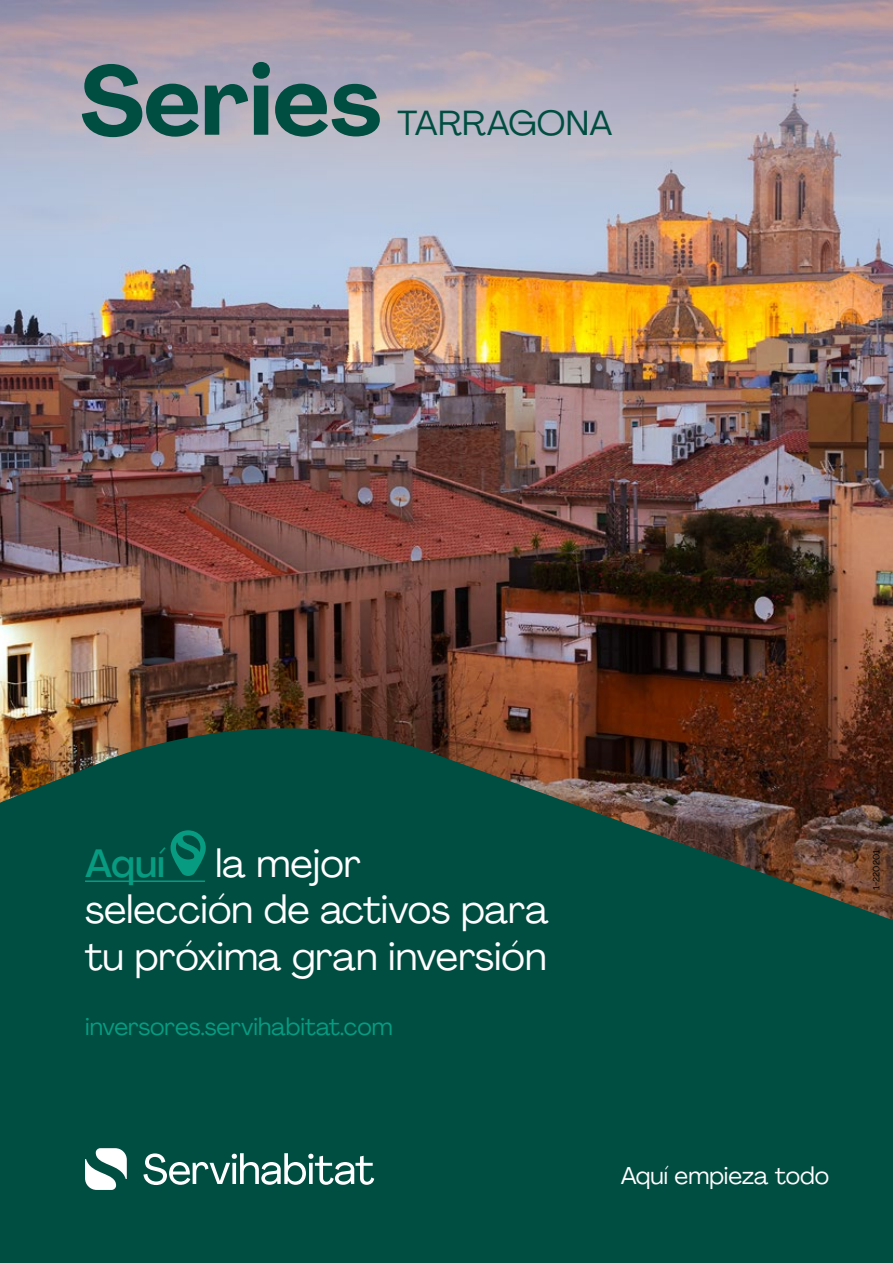
<style>
.page{position:relative;width:893px;height:1263px;background:#fff}
.page>*{position:absolute;margin:0;border:0;box-sizing:border-box;transform-origin:0 0}
.t1{font:700 96px "Agrandir";color:#004d41}
.t2{font:39px/46.8px "Agrandir";color:#fff}
.t3{font:500 39px "Agrandir";color:#079c81}
.t4{font:34.5px "Agrandir";letter-spacing:.01em;color:#004d41}
.t5{font:24px "Agrandir";color:#079c81}
.t6{font:24px "Agrandir";color:#fff}
.t7{font:9px "Agrandir";color:#000}
</style>
<div class="page">
<img style="left:0;top:0;width:893px;height:695px">
<svg style="left:0;top:695px;width:893px;height:568px;background:#11493c"></svg>
<hr style="left:85px;top:880px;width:120px;height:2px;background:#079c81">
<svg style="left:171px;top:830px;width:35px;height:46px;background:#037763"></svg>
<svg style="left:85px;top:1148px;width:42px;height:42px"></svg>
<svg style="left:143px;top:1153px;width:231px;height:32px"></svg>
<h1 class="t1" style="left:80px;top:42px;width:303px">Series</h1>
<p class="t4" style="left:398px;top:102px;width:217px">TARRAGONA</p>
<p class="t3" style="left:85px;top:839px;width:81px">Aquí</p>
<p class="t2" style="left:85px;top:839px;width:465px;text-indent:131px">la mejor<br>selección de activos para tu próxima gran inversión</p>
<p class="t5" style="left:85px;top:1012px;width:309px">inversores.servihabitat.com</p>
<p class="t7" style="left:871px;top:890px;width:42px;rotate:-90deg">1-220201</p>
<p class="t6" style="left:621px;top:1161px;width:210px">Aquí empieza todo</p>
</div>
